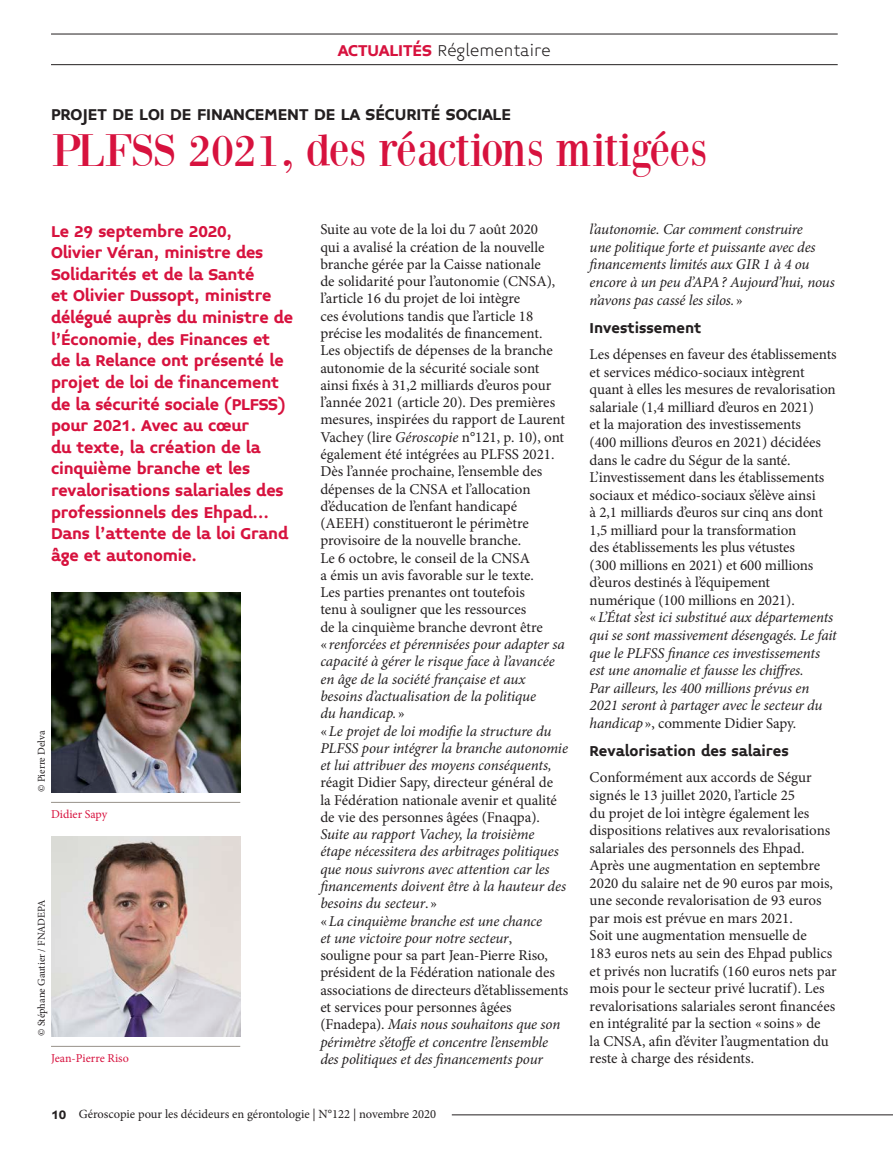
<style>
.page{position:relative;width:893px;height:1149px;background:#fff}
.page>*{position:absolute;margin:0;border:0;box-sizing:border-box;transform-origin:0 0}
.TITRE_ACTU{font:47.25px "Bodoni XT";color:#d7123e;scale:.96 1}
.CHAPO_ACTU{font:700 18px/21.6px "Midiet Sans";letter-spacing:-.01em;color:#d7123e}
.SUR_TITRE{font:700 18px "Midiet Sans";color:#231f20}
.RUBRIQUE{font:300 18px "Midiet Sans";color:#231f20}
.INTERTITRE_NOIR{font:700 16.5px "Midiet Sans";color:#231f20}
.TEXTE{font:15px/17.5px "Minion Pro";letter-spacing:-.005em;color:#231f20}
.TEXTE-2{font:italic 15px/17.2px "Minion Pro";letter-spacing:-.01em;color:#231f20}
.t1{font:12.45px "Minion Pro";color:#231f20}
.LEGENDE_ACTU{font:12px "Minion Pro";color:#d7123e}
.LENGENDE_DOSSIER{font:10.5px "Minion Pro";letter-spacing:-.005em;color:#231f20}
.s1{font-weight:700;color:#d7123e}
.s2{font-style:italic}
.s3{font-style:normal}
.s4{font-family:"Midiet Sans";font-weight:700;font-size:14.1px}
</style>
<div class="page">
<hr style="left:452px;top:1114px;width:441px;height:1px;background:#231f20">
<hr style="left:51px;top:34px;width:787px;height:1px;background:#231f20">
<hr style="left:51px;top:64px;width:787px;height:1px;background:#231f20">
<hr style="left:51px;top:1045px;width:189px;height:1px;background:#979189">
<img style="left:51px;top:836px;width:189px;height:200px">
<hr style="left:51px;top:801px;width:189px;height:1px;background:#979189">
<img style="left:51px;top:592px;width:189px;height:200px">
<p class="RUBRIQUE" style="left:338px;top:40px;width:214px"><span class="s1">ACTUALITÉS</span> Réglementaire</p>
<p class="SUR_TITRE" style="left:51px;top:104px;width:461px">PROJET DE LOI DE FINANCEMENT DE LA SÉCURITÉ SOCIALE</p>
<p class="TITRE_ACTU" style="left:51px;top:121px;width:686px">PLFSS 2021, des réactions mitigées</p>
<p class="CHAPO_ACTU" style="left:51px;top:220px;width:244px">Le 29 septembre 2020,<br>Olivier Véran, ministre des<br>Solidarités et de la Santé<br>et Olivier Dussopt, ministre délégué auprès du ministre de l’Économie, des Finances et de la Relance ont présenté le projet de loi de financement de la sécurité sociale (PLFSS) pour 2021. Avec au cœur<br>du texte, la création de la cinquième branche et les revalorisations salariales des professionnels des Ehpad…<br>Dans l’attente de la loi Grand âge et autonomie.</p>
<p class="LENGENDE_DOSSIER" style="left:34px;top:792px;width:63px;rotate:-90deg">© Pierre Delva</p>
<p class="LEGENDE_ACTU" style="left:51px;top:806px;width:58px">Didier Sapy</p>
<p class="LENGENDE_DOSSIER" style="left:34px;top:1035px;width:138px;rotate:-90deg">© Stéphane Gautier / FNADEPA</p>
<p class="LEGENDE_ACTU" style="left:51px;top:1049px;width:79px">Jean-Pierre Riso</p>
<p class="TEXTE" style="left:320px;top:221px;width:246px">Suite au vote de la loi du 7 août 2020<br>qui a avalisé la création de la nouvelle branche gérée par la Caisse nationale<br>de solidarité pour l’autonomie (CNSA), l’article 16 du projet de loi intègre<br>ces évolutions tandis que l’article 18 précise les modalités de financement.<br>Les objectifs de dépenses de la branche autonomie de la sécurité sociale sont ainsi fixés à 31,2 milliards d’euros pour l’année 2021 (article 20). Des premières mesures, inspirées du rapport de Laurent Vachey (lire <span class="s2">Géroscopie</span> n°121, p. 10), ont également été intégrées au PLFSS 2021.<br>Dès l’année prochaine, l’ensemble des dépenses de la CNSA et l’allocation d’éducation de l’enfant handicapé (AEEH) constitueront le périmètre provisoire de la nouvelle branche.</p>
<p class="TEXTE" style="left:320px;top:549px;width:246px">Le 6 octobre, le conseil de la CNSA<br>a émis un avis favorable sur le texte.<br>Les parties prenantes ont toutefois<br>tenu à souligner que les ressources<br>de la cinquième branche devront être<br>« <span class="s2">renforcées et pérennisées pour adapter sa capacité à gérer le risque face à l’avancée en âge de la société française et aux besoins d’actualisation de la politique<br>du handicap.</span> »</p>
<p class="TEXTE-2" style="left:320px;top:721px;width:249px"><span class="s3">«</span>Le projet de loi modifie la structure du PLFSS pour intégrer la branche autonomie et lui attribuer des moyens conséquents, <span class="s3">réagit Didier Sapy, directeur général de<br>la Fédération nationale avenir et qualité de vie des personnes âgées (Fnaqpa).<br></span>Suite au rapport Vachey, la troisième étape nécessitera des arbitrages politiques que nous suivrons avec attention car les financements doivent être à la hauteur des besoins du secteur<span class="s3">. »</span></p>
<p class="TEXTE-2" style="left:320px;top:911px;width:250px"><span class="s3">«</span>La cinquième branche est une chance<br>et une victoire pour notre secteur<span class="s3">,<br>souligne pour sa part Jean-Pierre Riso, président de la Fédération nationale des associations de directeurs d’établissements et services pour personnes âgées (Fnadepa).</span> Mais nous souhaitons que son périmètre s’étoffe et concentre l’ensemble des politiques et des financements pour</p>
<p class="t1" style="left:51px;top:1105px;width:386px"><span class="s4">10</span> Géroscopie pour les décideurs en gérontologie | N°122 | novembre 2020</p>
<p class="TEXTE-2" style="left:590px;top:221px;width:247px">l’autonomie. Car comment construire<br>une politique forte et puissante avec des financements limités aux GIR 1 à 4 ou encore à un peu d’APA? Aujourd’hui, nous n’avons pas cassé les silos. <span class="s3">»</span></p>
<p class="INTERTITRE_NOIR" style="left:590px;top:319px;width:113px">Investissement</p>
<p class="TEXTE" style="left:590px;top:345px;width:249px">Les dépenses en faveur des établissements et services médico-sociaux intègrent quant à elles les mesures de revalorisation salariale (1,4 milliard d’euros en 2021)<br>et la majoration des investissements<br>(400 millions d’euros en 2021) décidées dans le cadre du Ségur de la santé.<br>L’investissement dans les établissements sociaux et médico-sociaux s’élève ainsi<br>à 2,1 milliards d’euros sur cinq ans dont 1,5 milliard pour la transformation<br>des établissements les plus vétustes<br>(300 millions en 2021) et 600 millions d’euros destinés à l’équipement numérique (100 millions en 2021). «<span class="s2">L’État s’est ici substitué aux départements qui se sont massivement désengagés. Le fait que le PLFSS finance ces investissements est une anomalie et fausse les chiffres.<br>Par ailleurs, les 400 millions prévus en 2021 seront à partager avec le secteur du handicap</span>», commente Didier Sapy.</p>
<p class="INTERTITRE_NOIR" style="left:590px;top:741px;width:201px">Revalorisation des salaires</p>
<p class="TEXTE" style="left:590px;top:768px;width:249px">Conformément aux accords de Ségur signés le 13 juillet 2020, l’article 25<br>du projet de loi intègre également les dispositions relatives aux revalorisations salariales des personnels des Ehpad.<br>Après une augmentation en septembre 2020 du salaire net de 90 euros par mois, une seconde revalorisation de 93 euros par mois est prévue en mars 2021.<br>Soit une augmentation mensuelle de<br>183 euros nets au sein des Ehpad publics et privés non lucratifs (160 euros nets par mois pour le secteur privé lucratif). Les revalorisations salariales seront financées en intégralité par la section « soins » de<br>la CNSA, afin d’éviter l’augmentation du reste à charge des résidents.</p>
</div>
